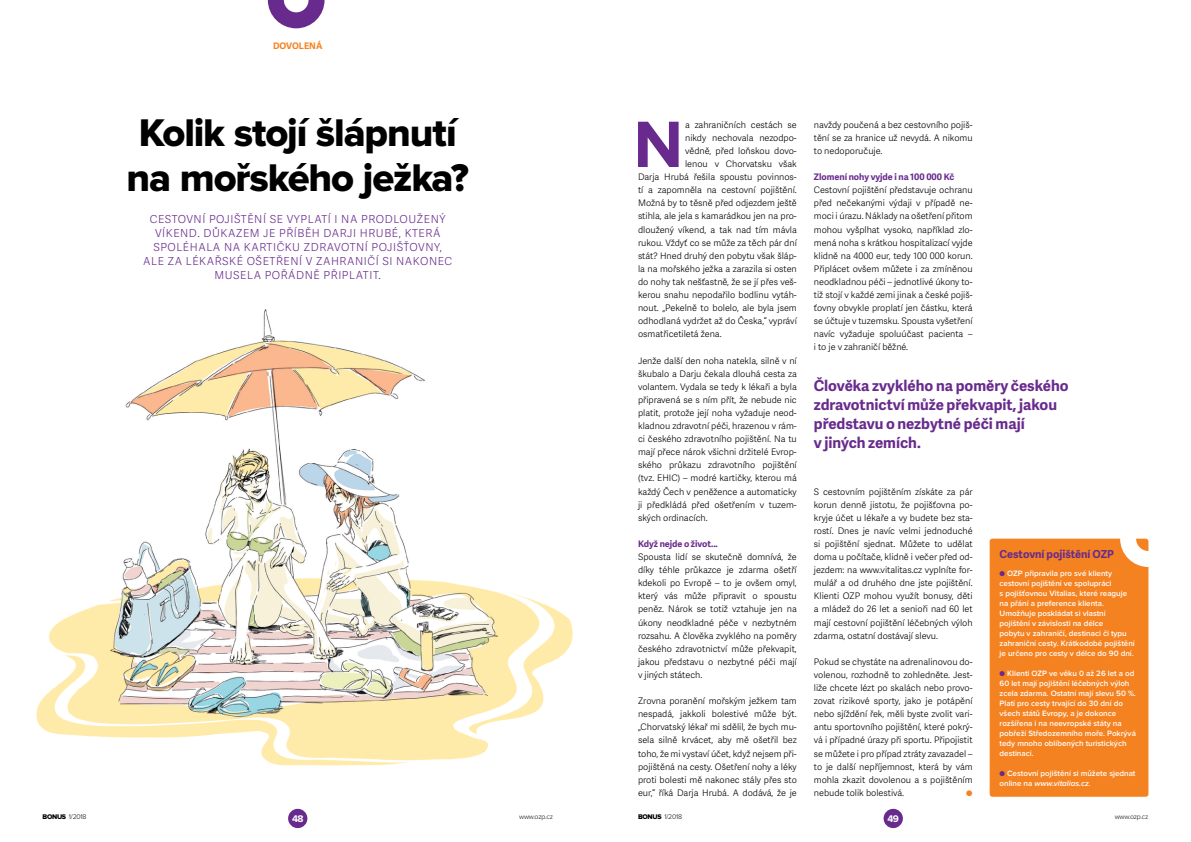
<style>
.page{position:relative;width:1191px;height:842px;background:#fff}
.page>*{position:absolute;margin:0;border:0;box-sizing:border-box;transform-origin:0 0}
.t1{font:700 67.9px "Proxima Nova";color:#682b8d}
.t2{font:40px/45px "Proxima Nova Extrabld";letter-spacing:-.03em;color:#000;text-align:center}
.t3{font:700 15px/19px "Adelle Sans";color:#682b8d}
.t4{font:300 11px/14px "Adelle Sans";letter-spacing:.05em;color:#682b8d;text-align:center}
.t5{font:700 11px "Adelle Sans";color:#682b8d}
.t6{font:700 10px "Proxima Nova";color:#fff}
.t7{font:300 9px/13.1px "Adelle Sans";color:#000;text-align:justify}
.t8{font:700 9px "Adelle Sans";color:#682b8d}
.t9{font:700 9px "Adelle Sans";color:#f58220}
.t10{font:600 8px/10px "Proxima Nova";color:#fff}
.t11{font:8px "Zapf Dingbats ITC";color:#f58220}
.t12{font:300 7px "Proxima Nova";letter-spacing:-.03em;color:#000}
.s1{color:#682b8d}
.s2{font-style:italic}
.s3{font-family:"Proxima Nova Extrabld";font-weight:400}
</style>
<div class="page">
<div style="left:288px;top:809px;width:19px;height:19px;background:#682b8d;border-radius:50%"></div>
<svg style="left:268px;top:0;width:56px;height:28px"></svg>
<div style="left:883px;top:809px;width:20px;height:19px;background:#682b8d;border-radius:50%"></div>
<img style="left:36px;top:309px;width:537px;height:457px">
<div style="left:989px;top:539px;width:159px;height:258px;background:#f58220;border-radius:3px"></div>
<svg style="left:1120px;top:538px;width:29px;height:29px"></svg>
<p class="t9" style="left:273px;top:40px;width:51px">DOVOLENÁ</p>
<p class="t2" style="left:127px;top:111px;width:344px">Kolik stojí šlápnutí na mořského ježka?</p>
<p class="t4" style="left:143px;top:212px;width:310px">CESTOVNÍ POJIŠTĚNÍ SE VYPLATÍ I NA PRODLOUŽENÝ VÍKEND. DŮKAZEM JE PŘÍBĚH DARJI HRUBÉ, KTERÁ SPOLÉHALA NA KARTIČKU ZDRAVOTNÍ POJIŠŤOVNY, ALE ZA LÉKAŘSKÉ OŠETŘENÍ V ZAHRANIČÍ SI NAKONEC MUSELA POŘÁDNĚ PŘIPLATIT.</p>
<p class="t1" style="left:633px;top:113px;width:51px">N</p>
<p class="t7" style="left:685px;top:118px;width:113px">a zahraničních cestách se</p>
<p class="t7" style="left:685px;top:131px;width:113px">nikdy nechovala nezodpo-</p>
<p class="t7" style="left:685px;top:144px;width:113px">vědně, před loňskou dovo-</p>
<p class="t7" style="left:685px;top:157px;width:113px">lenou v Chorvatsku však</p>
<p class="t7" style="left:638px;top:170px;width:160px">Darja Hrubá řešila spoustu povinnos-</p>
<p class="t7" style="left:638px;top:183px;width:160px">tí a zapomněla na cestovní pojištění.</p>
<p class="t7" style="left:638px;top:196px;width:160px">Možná by to těsně před odjezdem ještě</p>
<p class="t7" style="left:638px;top:209px;width:160px">stihla, ale jela s kamarádkou jen na pro-</p>
<p class="t7" style="left:638px;top:222px;width:160px">dloužený víkend, a tak nad tím mávla</p>
<p class="t7" style="left:638px;top:236px;width:160px">rukou. Vždyť co se může za těch pár dní</p>
<p class="t7" style="left:638px;top:249px;width:160px">stát? Hned druhý den pobytu však šláp-</p>
<p class="t7" style="left:638px;top:262px;width:160px">la na mořského ježka a zarazila si osten</p>
<p class="t7" style="left:638px;top:275px;width:160px">do nohy tak nešťastně, že se jí přes veš-</p>
<p class="t7" style="left:638px;top:288px;width:160px">kerou snahu nepodařilo bodlinu vytáh-</p>
<p class="t7" style="left:638px;top:301px;width:160px">nout. „Pekelně to bolelo, ale byla jsem</p>
<p class="t7" style="left:638px;top:314px;width:160px">odhodlaná vydržet až do Česka,“ vypráví</p>
<p class="t7" style="left:638px;top:327px;width:85px">osmatřicetiletá žena.</p>
<p class="t7" style="left:638px;top:353px;width:160px">Jenže další den noha natekla, silně v ní škubalo a Darju čekala dlouhá cesta za volantem. Vydala se tedy k lékaři a byla připravená se s ním přít, že nebude nic platit, protože její noha vyžaduje neod&shy;kladnou zdravotní péči, hrazenou v rám&shy;ci českého zdravotního pojištění. Na tu mají přece nárok všichni držitelé Evrop&shy;ského průkazu zdravotního pojištění (tvz. EHIC) – modré kartičky, kterou má každý Čech v peněžence a automaticky ji předkládá před ošetřením v tuzem&shy;ských ordinacích.</p>
<p class="t8" style="left:638px;top:537px;width:81px">Když nejde o život...</p>
<p class="t7" style="left:638px;top:550px;width:160px">Spousta lidí se skutečně domnívá, že díky téhle průkazce je zdarma ošetří kdekoli po Evropě – to je ovšem omyl, který vás může připravit o spoustu peněz. Nárok se totiž vztahuje jen na úkony neodkladné péče v nezbytném rozsahu. A člověka zvyklého na poměry českého zdravotnictví může překvapit, jakou představu o nezbytné péči mají v jiných státech.</p>
<p class="t7" style="left:638px;top:694px;width:160px">Zrovna poranění mořským ježkem tam nespadá, jakkoli bolestivé může být. „Chorvatský lékař mi sdělil, že bych mu&shy;sela silně krvácet, aby mě ošetřil bez toho, že mi vystaví účet, když nejsem při&shy;pojištěná na cesty. Ošetření nohy a léky proti bolesti mě nakonec stály přes sto eur,“ říká Darja Hrubá. A dodává, že je</p>
<p class="t7" style="left:814px;top:118px;width:160px">navždy poučená a bez cestovního pojiš&shy;tění se za hranice už nevydá. A nikomu to nedoporučuje.</p>
<p class="t8" style="left:814px;top:170px;width:142px">Zlomení nohy vyjde i na 100 000 Kč</p>
<p class="t7" style="left:814px;top:183px;width:160px">Cestovní pojištění představuje ochranu před nečekanými výdaji v případě ne&shy;moci i úrazu. Náklady na ošetření přitom mohou vyšplhat vysoko, například zlo&shy;mená noha s krátkou hospitalizací vyjde klidně na 4000 eur, tedy 100 000 korun.<br>Připlácet ovšem můžete i za zmíněnou neodkladnou péči – jednotlivé úkony to&shy;tiž stojí v každé zemi jinak a české pojiš&shy;ťovny obvykle proplatí jen částku, která se účtuje v tuzemsku. Spousta vyšetření navíc vyžaduje spoluúčast pacienta – i to je v zahraničí běžné.</p>
<p class="t3" style="left:814px;top:376px;width:256px">Člověka zvyklého na poměry českého zdravotnictví může překvapit, jakou představu o nezbytné péči mají<br>v jiných zemích.</p>
<p class="t7" style="left:814px;top:484px;width:160px">S cestovním pojištěním získáte za pár korun denně jistotu, že pojišťovna po&shy;kryje účet u lékaře a vy budete bez sta&shy;rostí. Dnes je navíc velmi jednoduché si pojištění sjednat. Můžete to udělat doma u počítače, klidně i večer před od&shy;jezdem: na www.vitalitas.cz vyplníte for&shy;mulář a od druhého dne jste pojištění.<br>Klienti OZP mohou využít bonusy, děti a mládež do 26 let a senioři nad 60 let mají cestovní pojištění léčebných výloh zdarma, ostatní dostávají slevu.</p>
<p class="t7" style="left:814px;top:655px;width:160px">Pokud se chystáte na adrenalinovou do&shy;volenou, rozhodně to zohledněte. Jest&shy;liže chcete lézt po skalách nebo provo&shy;zovat rizikové sporty, jako je potápění nebo sjíždění řek, měli byste zvolit vari&shy;antu sportovního pojištění, které pokrý&shy;vá i případné úrazy při sportu. Připojistit se můžete i pro případ ztráty zavazadel – to je další nepříjemnost, která by vám mohla zkazit dovolenou a s pojištěním nebude tolik bolestivá.</p>
<p class="t11" style="left:966px;top:789px;width:8px">●</p>
<p class="t5" style="left:999px;top:546px;width:116px">Cestovní pojištění OZP</p>
<p class="t10" style="left:999px;top:568px;width:137px"><span class="s1">●</span> OZP připravila pro své klienty cestovní pojištění ve spolupráci<br>s pojišťovnou Vitalias, které reaguje na přání a preference klienta.<br>Umožňuje poskládat si vlastní pojištění v závislosti na délce<br>pobytu v zahraničí, destinaci či typu zahraniční cesty. Krátkodobé pojištění je určeno pro cesty v délce do 90 dní.</p>
<p class="t10" style="left:999px;top:668px;width:138px"><span class="s1">●</span> Klienti OZP ve věku 0 až 26 let a od<br>60 let mají pojištění léčebných výloh zcela zdarma. Ostatní mají slevu 50 %.<br>Platí pro cesty trvající do 30 dní do všech států Evropy, a je dokonce rozšířena i na neevropské státy na pobřeží Středozemního moře. Pokrývá tedy mnoho oblíbených turistických destinací.</p>
<p class="t10" style="left:999px;top:768px;width:137px"><span class="s1">●</span> Cestovní pojištění si můžete sjednat online na <span class="s2">www.vitalias.cz.</span></p>
<p class="t12" style="left:43px;top:813px;width:45px"><span class="s3">BONUS</span> 1/2018</p>
<p class="t12" style="left:519px;top:813px;width:35px">www.ozp.cz</p>
<p class="t6" style="left:292px;top:814px;width:13px">48</p>
<p class="t12" style="left:638px;top:813px;width:45px"><span class="s3">BONUS</span> 1/2018</p>
<p class="t12" style="left:1114px;top:813px;width:35px">www.ozp.cz</p>
<p class="t6" style="left:887px;top:814px;width:13px">49</p>
</div>
